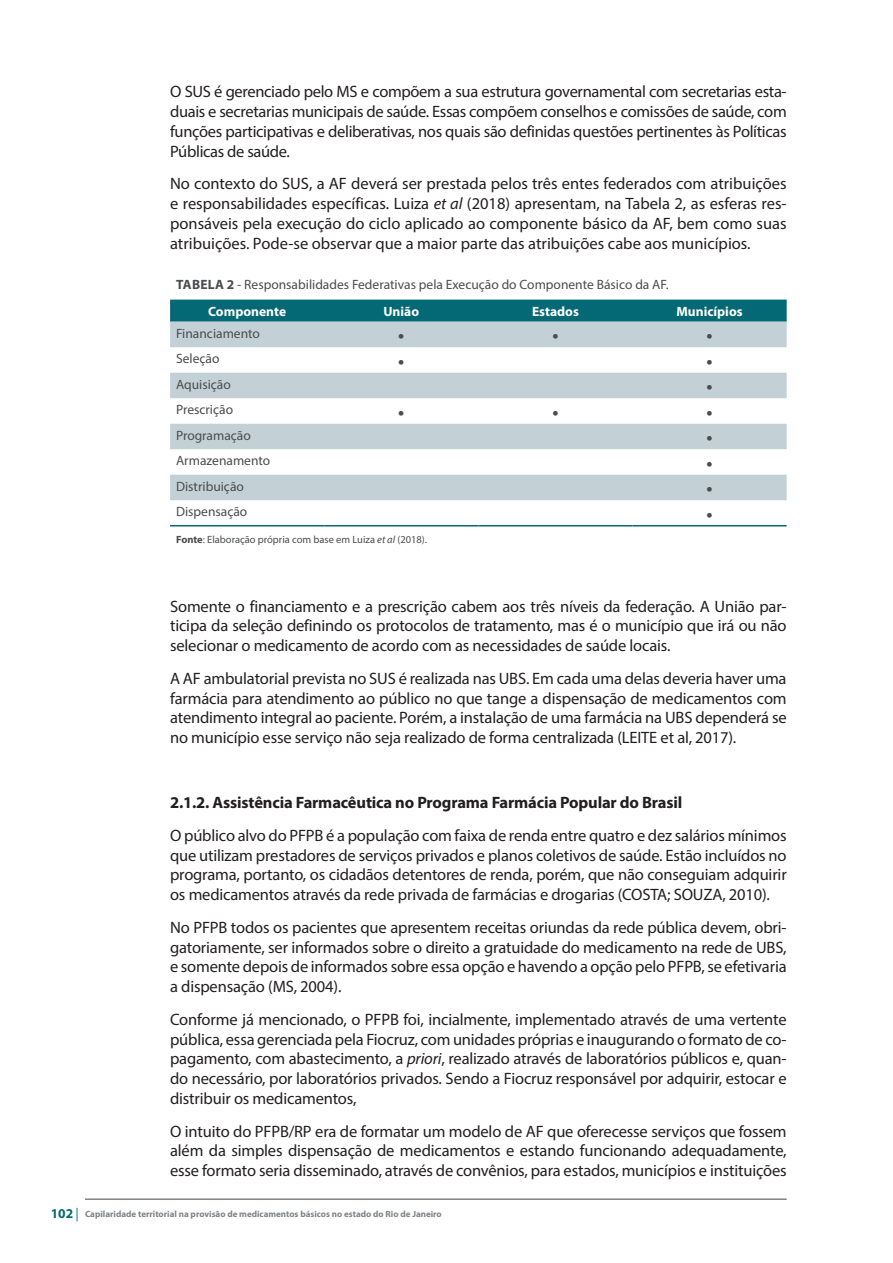
<style>
.page{position:relative;width:893px;height:1263px;background:#fff}
.page>*{position:absolute;margin:0;border:0;box-sizing:border-box;transform-origin:0 0}
.t1{font:700 18px "Myriad Pro";color:#4b4c4d}
.t2{font:16.5px/19.8px "Myriad Pro";letter-spacing:-.01em;color:#231f20;text-align:justify}
.t3{font:700 16.5px "Myriad Pro";letter-spacing:-.01em;color:#231f20}
.t4{font:13.5px/27.2px "Myriad Pro";color:#4b4c4d}
.t5{font:700 13.5px "Myriad Pro";color:#fff}
.t6{font:10.5px "Myriad Pro";color:#4b4c4d}
.t7{font:700 9px "Myriad Pro";color:#808285}
.s1{font-style:italic}
.s2{font-weight:700}
.s3{font-weight:700;color:#fff}
.s4{font-size:13.5px;color:#046974}
.s5{font-weight:400;font-stretch:condensed;font-size:13.5px;color:#046974}
</style>
<div class="page">
<hr style="left:85px;top:1198px;width:702px;height:2px;background:#808285">
<div style="left:170px;top:300px;width:617px;height:22px;background:#046974"></div>
<svg style="left:170px;top:322px;width:617px;height:178px;fill:#c3d1d7"></svg>
<hr style="left:170px;top:525px;width:154px;height:1px;background:#046974">
<hr style="left:324px;top:525px;width:154px;height:1px;background:#046974">
<hr style="left:478px;top:525px;width:154px;height:1px;background:#046974">
<hr style="left:632px;top:525px;width:155px;height:1px;background:#046974">
<p class="t2" style="left:170px;top:82px;width:618px">O SUS é gerenciado pelo MS e compõem a sua estrutura governamental com secretarias esta&shy;duais e secretarias municipais de saúde. Essas compõem conselhos e comissões de saúde, com funções participativas e deliberativas, nos quais são definidas questões pertinentes às Políticas Públicas de saúde.</p>
<p class="t2" style="left:170px;top:174px;width:618px">No contexto do SUS, a AF deverá ser prestada pelos três entes federados com atribuições e responsabilidades específicas. Luiza <span class="s1">et al</span> (2018) apresentam, na Tabela 2, as esferas res&shy;ponsáveis pela execução do ciclo aplicado ao componente básico da AF, bem como suas atribuições. Pode-se observar que a maior parte das atribuições cabe aos municípios.</p>
<p class="t4" style="left:208px;top:270px;width:462px;text-indent:-32px"><span class="s2">TABELA 2</span> - Responsabilidades Federativas pela Execução do Componente Básico da AF.<br><span class="s3">Componente</span></p>
<p class="t5" style="left:383px;top:302px;width:37px">União</p>
<p class="t5" style="left:532px;top:302px;width:48px">Estados</p>
<p class="t5" style="left:676px;top:302px;width:68px">Municípios</p>
<p class="t4" style="left:176px;top:319px;width:85px">Financiamento</p>
<p class="t1" style="left:398px;top:323px;width:8px">•</p>
<p class="t1" style="left:552px;top:323px;width:8px">•</p>
<p class="t1" style="left:707px;top:323px;width:8px">•</p>
<p class="t4" style="left:176px;top:345px;width:45px">Seleção</p>
<p class="t1" style="left:398px;top:349px;width:8px">•</p>
<p class="t1" style="left:707px;top:349px;width:8px">•</p>
<p class="t4" style="left:176px;top:370px;width:56px">Aquisição</p>
<p class="t1" style="left:707px;top:374px;width:8px">•</p>
<p class="t4" style="left:176px;top:396px;width:58px">Prescrição</p>
<p class="t1" style="left:398px;top:400px;width:8px">•</p>
<p class="t1" style="left:552px;top:400px;width:8px">•</p>
<p class="t1" style="left:707px;top:400px;width:8px">•</p>
<p class="t4" style="left:176px;top:421px;width:76px">Programação</p>
<p class="t1" style="left:707px;top:425px;width:8px">•</p>
<p class="t4" style="left:176px;top:447px;width:96px">Armazenamento</p>
<p class="t1" style="left:707px;top:451px;width:8px">•</p>
<p class="t4" style="left:176px;top:472px;width:69px">Distribuição</p>
<p class="t1" style="left:707px;top:476px;width:8px">•</p>
<p class="t4" style="left:176px;top:498px;width:73px">Dispensação</p>
<p class="t1" style="left:707px;top:502px;width:8px">•</p>
<p class="t6" style="left:176px;top:533px;width:252px"><span class="s2">Fonte</span>: Elaboração própria com base em Luiza <span class="s1">et al</span> (2018).</p>
<p class="t2" style="left:170px;top:596px;width:618px">Somente o financiamento e a prescrição cabem aos três níveis da federação. A União par&shy;ticipa da seleção definindo os protocolos de tratamento, mas é o município que irá ou não selecionar o medicamento de acordo com as necessidades de saúde locais.</p>
<p class="t2" style="left:170px;top:668px;width:618px">A AF ambulatorial prevista no SUS é realizada nas UBS. Em cada uma delas deveria haver uma farmácia para atendimento ao público no que tange a dispensação de medicamentos com atendimento integral ao paciente. Porém, a instalação de uma farmácia na UBS dependerá se no município esse serviço não seja realizado de forma centralizada (LEITE et al, 2017).</p>
<p class="t3" style="left:170px;top:792px;width:514px">2.1.2. Assistência Farmacêutica no Programa Farmácia Popular do Brasil</p>
<p class="t2" style="left:170px;top:825px;width:618px">O público alvo do PFPB é a população com faixa de renda entre quatro e dez salários mínimos que utilizam prestadores de serviços privados e planos coletivos de saúde. Estão incluídos no programa, portanto, os cidadãos detentores de renda, porém, que não conseguiam adquirir os medicamentos através da rede privada de farmácias e drogarias (COSTA; SOUZA, 2010).</p>
<p class="t2" style="left:170px;top:917px;width:618px">No PFPB todos os pacientes que apresentem receitas oriundas da rede pública devem, obri&shy;gatoriamente, ser informados sobre o direito a gratuidade do medicamento na rede de UBS, e somente depois de informados sobre essa opção e havendo a opção pelo PFPB, se efetivaria a dispensação (MS, 2004).</p>
<p class="t2" style="left:170px;top:1009px;width:618px">Conforme já mencionado, o PFPB foi, incialmente, implementado através de uma vertente pública, essa gerenciada pela Fiocruz, com unidades próprias e inaugurando o formato de co&shy;pagamento, com abastecimento, a <span class="s1">priori</span>, realizado através de laboratórios públicos e, quan&shy;do necessário, por laboratórios privados. Sendo a Fiocruz responsável por adquirir, estocar e distribuir os medicamentos,</p>
<p class="t2" style="left:170px;top:1121px;width:618px">O intuito do PFPB/RP era de formatar um modelo de AF que oferecesse serviços que fossem além da simples dispensação de medicamentos e estando funcionando adequadamente, esse formato seria disseminado, através de convênios, para estados, municípios e instituições</p>
<p class="t7" style="left:51px;top:1208px;width:393px"><span class="s4">102</span> <span class="s5">|</span> Capilaridade territorial na provisão de medicamentos básicos no estado do Rio de Janeiro</p>
</div>
